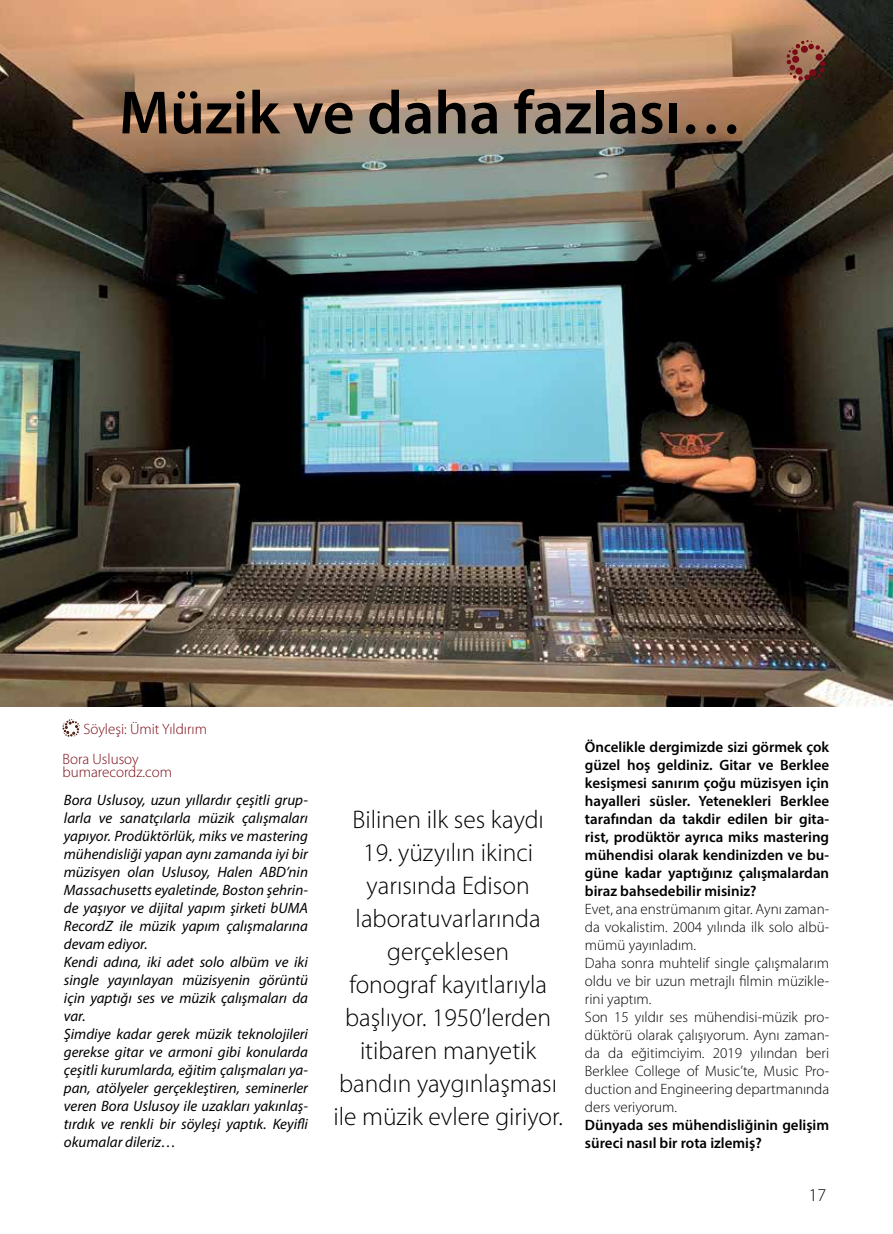
<style>
.page{position:relative;width:893px;height:1234px;background:#fff}
.page>*{position:absolute;margin:0;border:0;box-sizing:border-box;transform-origin:0 0}
.t1{font:600 61.5px "Myriad Pro";color:#000}
.t2{font:300 25.5px/33px "Myriad Pro";color:#000;text-align:center}
.t3{font:300 18px "Myriad Pro";color:#000}
.t4{font:italic 15px/18px "Myriad Pro";color:#000}
.t5{font:300 15px/18px "Myriad Pro";color:#000}
.t6{font:600 15px/18px "Myriad Pro";color:#000;text-align:justify}
.t7{font:300 15px/29.7px "Myriad Pro";color:#7a0b16}
</style>
<div class="page">
<img style="left:0;top:0;width:893px;height:706px">
<svg style="left:62px;top:719px;width:18px;height:17px"></svg>
<svg style="left:786px;top:40px;width:40px;height:41px;background:#8f5645"></svg>
<h1 class="t1" style="left:119px;top:74px;width:624px">Müzik ve daha fazlası…</h1>
<p class="t7" style="left:62px;top:714px;width:146px;text-indent:21px">Söyleşi: Ümit Yıldırım<br>Bora Uslusoy</p>
<p class="t7" style="left:62px;top:757px;width:111px">bumarecordz.com</p>
<p class="t4" style="left:64px;top:790px;width:246px">Bora Uslusoy, uzun yıllardır çeşitli grup&shy;larla ve sanatçılarla müzik çalışmaları yapıyor. Prodüktörlük, miks ve mastering mühendisliği yapan aynı zamanda iyi bir müzisyen olan Uslusoy, Halen ABD’nin Massachusetts eyaletinde, Boston şehrin&shy;de yaşıyor ve dijital yapım şirketi bUMA RecordZ ile müzik yapım çalışmalarına devam ediyor.<br>Kendi adına, iki adet solo albüm ve iki single yayınlayan müzisyenin görüntü için yaptığı ses ve müzik çalışmaları da var.<br>Şimdiye kadar gerek müzik teknolojileri gerekse gitar ve armoni gibi konularda çeşitli kurumlarda, eğitim çalışmaları ya&shy;pan, atölyeler gerçekleştiren, seminerler veren Bora Uslusoy ile uzakları yakınlaş&shy;tırdık ve renkli bir söyleşi yaptık. Keyifli okumalar dileriz…</p>
<h2 class="t2" style="left:352px;top:803px;width:193px">Bilinen ilk ses kaydı</h2>
<h2 class="t2" style="left:333px;top:836px;width:231px">19. yüzyılın ikinci yarısında Edison laboratuvarlarında gerçeklesen<br>fonograf kayıtlarıyla başlıyor. 1950’lerden itibaren manyetik bandın yaygınlaşması ile müzik evlere giriyor.</h2>
<p class="t6" style="left:585px;top:737px;width:246px">Öncelikle dergimizde sizi görmek çok güzel hoş geldiniz. Gitar ve Berklee kesişmesi sanırım çoğu müzisyen için hayalleri süsler. Yetenekleri Berklee tarafından da takdir edilen bir gita&shy;rist, prodüktör ayrıca miks mastering mühendisi olarak kendinizden ve bu&shy;güne kadar yaptığınız çalışmalardan biraz bahsedebilir misiniz?</p>
<p class="t5" style="left:585px;top:899px;width:246px">Evet, ana enstrümanım gitar. Aynı zaman&shy;da vokalistim. 2004 yılında ilk solo albü&shy;mümü yayınladım.<br>Daha sonra muhtelif single çalışmalarım oldu ve bir uzun metrajlı filmin müzikle&shy;rini yaptım.<br>Son 15 yıldır ses mühendisi-müzik pro&shy;düktörü olarak çalışıyorum. Aynı zaman&shy;da da eğitimciyim. 2019 yılından beri Berklee College of Music’te, Music Pro&shy;duction and Engineering departmanında ders veriyorum.</p>
<p class="t6" style="left:585px;top:1115px;width:246px">Dünyada ses mühendisliğinin gelişim süreci nasıl bir rota izlemiş?</p>
<p class="t3" style="left:809px;top:1184px;width:19px">17</p>
</div>
